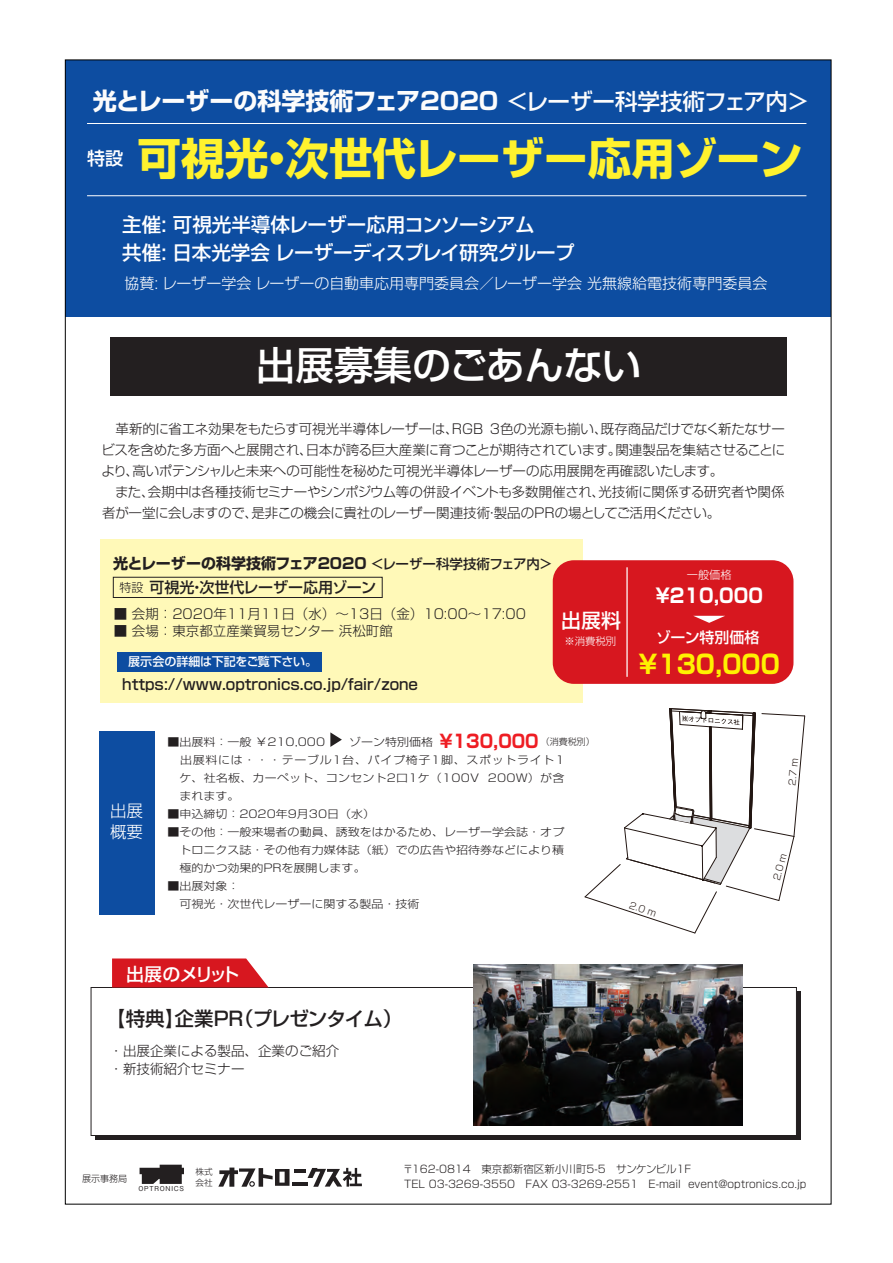
<style>
.page{position:relative;width:893px;height:1263px;background:#fff}
.page>*{position:absolute;margin:0;border:0;box-sizing:border-box;transform-origin:0 0}
.t1{font:700 43.5px "Shin Go Pro";color:#fff22e}
.t2{font:500 39px "Shin Go Pro";color:#fff}
.t3{font:700 25.8px "Shin Go Pro";color:#fff101;scale:.91 1}
.t4{font:700 24px "Shin Go Pro";color:#fcfcfc}
.t5{font:500 19.95px "Shin Go Pro";color:#fff}
.t6{font:700 19.65px "Shin Go Pro";color:#fff;scale:.91 1}
.t7{font:500 19.5px/28.5px "Shin Go Pro";letter-spacing:-.02em;color:#fff}
.t8{font:500 19.5px "Shin Go Pro";letter-spacing:-.045em;color:#231f20}
.t9{font:700 18.15px "Shin Go Pro";color:#ee1d23;scale:.91 1}
.t10{font:500 18px "Shin Go Pro";letter-spacing:-.095em;color:#fff}
.t11{font:500 18px "Shin Go Pro";letter-spacing:-.04em;color:#fff}
.t12{font:300 16.35px/21px "Shin Go Pro";color:#fff}
.t13{font:500 15px "Shin Go Pro";color:#231f20}
.t14{font:300 15px "Shin Go Pro";color:#fff}
.t15{font:700 15px "Shin Go Pro";color:#231f20}
.t16{font:500 15px "Shin Go Pro";letter-spacing:-.01em;color:#fff}
.t17{font:300 13.5px/21px "Shin Go Pro";letter-spacing:-.02em;color:#231f20}
.t18{font:300 13.5px/18px "Shin Go Pro";color:#231f20}
.t19{font:500 13.5px "Shin Go Pro";letter-spacing:-.005em;color:#231f20}
.t20{font:500 12px "Shin Go Pro";letter-spacing:-.005em;color:#fff}
.t21{font:300 12px "Shin Go Pro";color:#231f20}
.t22{font:300 11.25px "Shin Go Pro";color:#fff}
.t23{font:300 10.8px/18px "Shin Go Pro";color:#231f20;text-align:justify;scale:1.11 1}
.t24{font:300 10.8px "Shin Go Pro";letter-spacing:.06em;color:#231f20;scale:1.11 1}
.t25{font:300 10.5px "Shin Go Pro";color:#231f20}
.t26{font:300 10.35px "Shin Go Pro";color:#fff}
.t27{font:300 9.15px "Shin Go Pro";color:#221612}
.t28{font:300 9px "Shin Go Pro";color:#231f20}
.t29{font:300 8.7px "Shin Go Pro";color:#231f20}
.t30{font:500 6.75px "Gothic BBB Pro";letter-spacing:.11em;color:#231f20}
.s1{font-weight:500;font-size:22.5px}
</style>
<div class="page">
<div style="left:110px;top:338px;width:676px;height:58px;background:#231f20"></div>
<div style="left:100px;top:540px;width:483px;height:163px;background:#fff9b8"></div>
<div style="left:552px;top:560px;width:241px;height:124px;background:#d7171f;border-radius:21px"></div>
<div style="left:95px;top:992px;width:705px;height:148px;background:#231f20"></div>
<div style="left:91px;top:987px;width:705px;height:149px;background:#fff;border:1px solid #231f20"></div>
<div style="left:113px;top:577px;width:269px;height:21px;border:1px solid #231f20"></div>
<svg style="left:139px;top:1165px;width:45px;height:19px"></svg>
<svg style="left:218px;top:1168px;width:144px;height:19px"></svg>
<div style="left:65px;top:60px;width:766px;height:257px;background:#0d4da1"></div>
<hr style="left:87px;top:123px;width:719px;height:1px;background:#fff">
<hr style="left:87px;top:195px;width:719px;height:1px;background:#fff">
<div style="left:117px;top:652px;width:204px;height:19px;background:#0d4da1"></div>
<svg style="left:694px;top:616px;width:31px;height:7px"></svg>
<svg style="left:330px;top:732px;width:12px;height:15px"></svg>
<svg style="left:112px;top:959px;width:156px;height:28px;background:#d9262e"></svg>
<div style="left:99px;top:731px;width:55px;height:184px;background:#0d4da1"></div>
<hr style="left:626px;top:567px;width:1px;height:110px;background:#fff">
<svg style="left:584px;top:708px;width:221px;height:225px"></svg>
<img style="left:473px;top:965px;width:270px;height:161px">
<h3 class="t4" style="left:93px;top:81px;width:717px">光とレーザーの科学技術フェア2020 <span class="s1">＜レーザー科学技術フェア内＞</span></h3>
<h3 class="t11" style="left:87px;top:143px;width:37px">特設</h3>
<h1 class="t1" style="left:138px;top:124px;width:666px">可視光・次世代レーザー応用ゾーン</h1>
<h3 class="t7" style="left:122px;top:208px;width:453px">主催: 可視光半導体レーザー応用コンソーシアム<br>共催: 日本光学会 レーザーディスプレイ研究グループ</h3>
<p class="t14" style="left:124px;top:271px;width:644px">協賛: レーザー学会 レーザーの自動車応用専門委員会／レーザー学会 光無線給電技術専門委員会</p>
<h2 class="t2" style="left:256px;top:334px;width:386px">出展募集のごあんない</h2>
<p class="t17" style="left:101px;top:417px;width:685px">　革新的に省エネ効果をもたらす可視光半導体レーザーは、RGB 3色の光源も揃い、既存商品だけでなく新たなサービスを含めた多方面へと展開され、日本が誇る巨大産業に育つことが期待されています。関連製品を集結させることにより、高いポテンシャルと未来への可能性を秘めた可視光半導体レーザーの応用展開を再確認いたします。<br>　また、会期中は各種技術セミナーやシンポジウム等の併設イベントも多数開催され、光技術に関係する研究者や関係者が一堂に会しますので、是非この機会に貴社のレーザー関連技術・製品のPRの場としてご活用ください。</p>
<p class="t15" style="left:113px;top:551px;width:255px">光とレーザーの科学技術フェア2020</p>
<p class="t19" style="left:371px;top:552px;width:183px">＜レーザー科学技術フェア内＞</p>
<p class="t13" style="left:149px;top:575px;width:228px">可視光・次世代レーザー応用ゾーン</p>
<p class="t21" style="left:120px;top:577px;width:25px">特設</p>
<p class="t18" style="left:114px;top:603px;width:413px">■ 会期：2020年11月11日（水）～13日（金）10:00～17:00</p>
<p class="t18" style="left:114px;top:621px;width:280px">■ 会場：東京都立産業貿易センター 浜松町館</p>
<p class="t20" style="left:128px;top:652px;width:190px">展示会の詳細は下記をご覧下さい。</p>
<p class="t13" style="left:122px;top:672px;width:297px">https://www.optronics.co.jp/fair/zone</p>
<h3 class="t5" style="left:561px;top:604px;width:61px">出展料</h3>
<p class="t26" style="left:564px;top:633px;width:53px">※消費税別</p>
<p class="t22" style="left:686px;top:566px;width:46px">一般価格</p>
<h3 class="t6" style="left:655px;top:580px;width:120px">¥210,000</h3>
<p class="t16" style="left:656px;top:625px;width:105px">ゾーン特別価格</p>
<h3 class="t3" style="left:638px;top:644px;width:157px">¥130,000</h3>
<p class="t12" style="left:110px;top:799px;width:34px">出展概要</p>
<h3 class="t9" style="left:439px;top:726px;width:111px">¥130,000</h3>
<p class="t23" style="left:167px;top:731px;width:241px">■出展料：一般 ￥210,000　　ゾーン特別価格</p>
<p class="t24" style="left:167px;top:751px;width:359px">　出展料には・・・テーブル1台、パイプ椅子1脚、スポットライト1</p>
<p class="t23" style="left:179px;top:767px;width:348px">ケ、社名板、カーペット、コンセント2口1ケ（100V 200W）が含</p>
<p class="t23" style="left:179px;top:785px;width:56px">まれます。</p>
<p class="t23" style="left:167px;top:803px;width:189px">■申込締切：2020年9月30日（水）</p>
<p class="t23" style="left:179px;top:821px;width:348px;text-indent:-12px">■その他：一般来場者の動員、誘致をはかるため、レーザー学会誌・オプトロニクス誌・その他有力媒体誌（紙）での広告や招待券などにより積極的かつ効果的PRを展開します。</p>
<p class="t23" style="left:167px;top:875px;width:229px">■出展対象：<br>　可視光・次世代レーザーに関する製品・技術</p>
<p class="t28" style="left:541px;top:734px;width:55px">（消費税別）</p>
<p class="t27" style="left:632px;top:897px;width:29px;rotate:20deg">2.0 m</p>
<p class="t27" style="left:784px;top:785px;width:29px;rotate:-84deg">2.7 m</p>
<p class="t27" style="left:769px;top:878px;width:29px;rotate:-75deg">2.0 m</p>
<h3 class="t10" style="left:126px;top:959px;width:114px">出展のメリット</h3>
<h3 class="t8" style="left:106px;top:1003px;width:298px">【特典】企業PR（プレゼンタイム）</h3>
<p class="t18" style="left:110px;top:1041px;width:231px">・出展企業による製品、企業のご紹介・新技術紹介セミナー</p>
<p class="t25" style="left:403px;top:1160px;width:290px">〒162-0814　東京都新宿区新小川町5-5　サンケンビル1F</p>
<p class="t29" style="left:195px;top:1165px;width:19px">株式</p>
<p class="t28" style="left:82px;top:1171px;width:47px">展示事務局</p>
<p class="t29" style="left:195px;top:1175px;width:19px">会社</p>
<p class="t30" style="left:138px;top:1183px;width:47px">OPTRONICS</p>
<p class="t25" style="left:404px;top:1175px;width:404px">TEL 03-3269-3550　FAX 03-3269-2551　E-mail event@optronics.co.jp</p>
</div>
